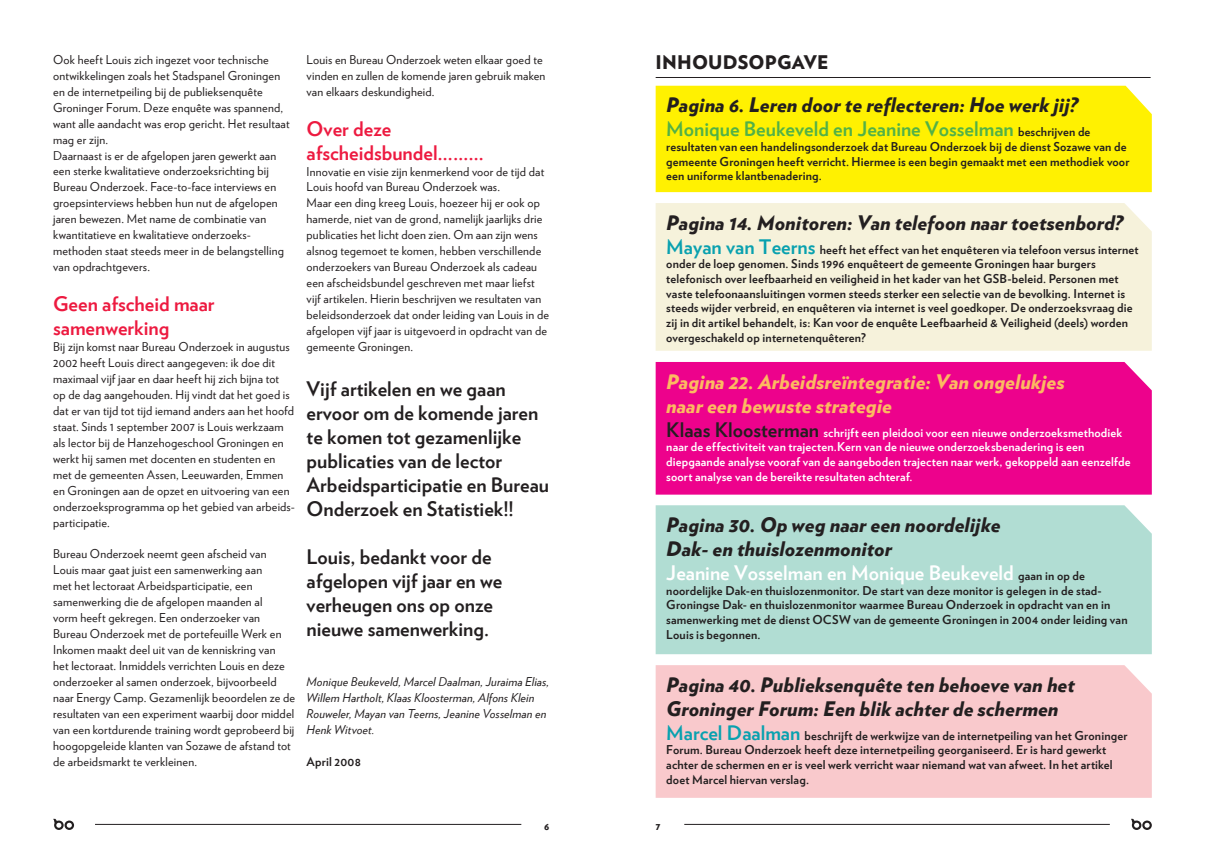
<style>
.page{position:relative;width:1205px;height:851px;background:#fff}
.page>*{position:absolute;margin:0;border:0;box-sizing:border-box;transform-origin:0 0}
.t1{font:italic 900 20px/24px "Verlag";color:#231f20}
.t2{font:700 20px/24px "Verlag";color:#231f20}
.t3{font:italic 900 20px/24px "Verlag";color:#fcba61}
.t4{font:700 20px/24px "Verlag";color:#ed1a40}
.t5{font:900 18.75px "Verlag";letter-spacing:.005em;color:#231f20}
.t6{font:12.25px/16px "Verlag";letter-spacing:.015em;color:#231f20}
.t7{font:700 12.25px/14.6px "Verlag";letter-spacing:.015em;color:#231f20}
.t8{font:700 12.25px/14.6px "Verlag";letter-spacing:.01em;color:#fff}
.t9{font:italic 12.25px/16px "Verlag";letter-spacing:.01em;color:#231f20}
.t10{font:900 10px "Verlag";color:#231f20}
.s1{font-weight:700;font-style:normal;color:#52b147}
.s2{font-weight:700;font-style:normal;font-size:12.25px}
.s3{font-size:20px;color:#09a1af}
.s4{font-size:20px;color:#231f20}
.s5{font-weight:700;font-style:normal;color:#fff}
</style>
<div class="page">
<div style="left:656px;top:86px;width:496px;height:106px;background:#fff101"></div>
<div style="left:656px;top:362px;width:496px;height:132px;background:#ed028c"></div>
<div style="left:656px;top:665px;width:496px;height:132px;background:#f9c9cc"></div>
<div style="left:656px;top:505px;width:496px;height:149px;background:#b1ddd3"></div>
<hr style="left:656px;top:77px;width:494px;height:1px;background:#231f20">
<div style="left:655px;top:203px;width:497px;height:148px;background:#f6f2db"></div>
<hr style="left:95px;top:824px;width:426px;height:1px;background:#231f20">
<svg style="left:53px;top:818px;width:21px;height:11px"></svg>
<hr style="left:684px;top:824px;width:426px;height:1px;background:#231f20">
<svg style="left:1131px;top:818px;width:21px;height:11px"></svg>
<p class="t6" style="left:53px;top:51px;width:238px">Ook heeft Louis zich ingezet voor technische ontwikkelingen zoals het Stadspanel Groningen en de internetpeiling bij de publieksenquête Groninger Forum. Deze enquête was spannend, want alle aandacht was erop gericht. Het resultaat mag er zijn.<br>Daarnaast is er de afgelopen jaren gewerkt aan een sterke kwalitatieve onderzoeksrichting bij Bureau Onderzoek. Face-to-face interviews en groepsinterviews hebben hun nut de afgelopen jaren bewezen. Met name de combinatie van kwantitatieve en kwalitatieve onderzoeks&shy;methoden staat steeds meer in de belangstelling van opdrachtgevers.</p>
<h1 class="t4" style="left:53px;top:291px;width:163px">Geen afscheid maar samenwerking</h1>
<p class="t6" style="left:53px;top:338px;width:243px">Bij zijn komst naar Bureau Onderzoek in augustus 2002 heeft Louis direct aangegeven: ik doe dit maximaal vijf jaar en daar heeft hij zich bijna tot<br>op de dag aangehouden. Hij vindt dat het goed is dat er van tijd tot tijd iemand anders aan het hoofd staat. Sinds 1 september 2007 is Louis werkzaam als lector bij de Hanzehogeschool Groningen en werkt hij samen met docenten en studenten en met de gemeenten Assen, Leeuwarden, Emmen en Groningen aan de opzet en uitvoering van een onderzoeksprogramma op het gebied van arbeids&shy;participatie.</p>
<p class="t6" style="left:53px;top:545px;width:244px">Bureau Onderzoek neemt geen afscheid van Louis maar gaat juist een samenwerking aan<br>met het lectoraat Arbeidsparticipatie, een samenwerking die de afgelopen maanden al<br>vorm heeft gekregen. Een onderzoeker van Bureau Onderzoek met de portefeuille Werk en Inkomen maakt deel uit van de kenniskring van<br>het lectoraat. Inmiddels verrichten Louis en deze onderzoeker al samen onderzoek, bijvoorbeeld naar Energy Camp. Gezamenlijk beoordelen ze de resultaten van een experiment waarbij door middel van een kortdurende training wordt geprobeerd bij hoogopgeleide klanten van Sozawe de afstand tot de arbeidsmarkt te verkleinen.</p>
<p class="t6" style="left:306px;top:51px;width:240px">Louis en Bureau Onderzoek weten elkaar goed te vinden en zullen de komende jaren gebruik maken van elkaars deskundigheid.</p>
<h1 class="t4" style="left:306px;top:115px;width:179px">Over deze afscheidsbundel………</h1>
<p class="t6" style="left:306px;top:162px;width:244px">Innovatie en visie zijn kenmerkend voor de tijd dat Louis hoofd van Bureau Onderzoek was.<br>Maar een ding kreeg Louis, hoezeer hij er ook op hamerde, niet van de grond, namelijk jaarlijks drie publicaties het licht doen zien. Om aan zijn wens alsnog tegemoet te komen, hebben verschillende onderzoekers van Bureau Onderzoek als cadeau een afscheidsbundel geschreven met maar liefst vijf artikelen. Hierin beschrijven we resultaten van beleidsonderzoek dat onder leiding van Louis in de afgelopen vijf jaar is uitgevoerd in opdracht van de gemeente Groningen.</p>
<h1 class="t2" style="left:306px;top:376px;width:244px">Vijf artikelen en we gaan ervoor om de komende jaren te komen tot gezamenlijke publicaties van de lector<br>Arbeidsparticipatie en Bureau<br>Onderzoek en Statistiek!!</h1>
<h1 class="t2" style="left:306px;top:544px;width:197px">Louis, bedankt voor de afgelopen vijf jaar en we verheugen ons op onze nieuwe samenwerking.</h1>
<p class="t9" style="left:306px;top:672px;width:244px">Monique Beukeveld, Marcel Daalman, Juraima Elias, Willem Hartholt, Klaas Kloosterman, Alfons Klein Rouweler, Mayan van Teerns, Jeanine Vosselman en Henk Witvoet.</p>
<p class="t7" style="left:306px;top:753px;width:56px">April 2008</p>
<h2 class="t5" style="left:656px;top:47px;width:175px">I NHOUDSOPGAVE</h2>
<h1 class="t1" style="left:666px;top:92px;width:426px">Pagina 6. Leren door te reflecteren: Hoe werk jij?<br><span class="s1">Monique Beukeveld en Jeanine Vosselman</span> <span class="s2">beschrijven de</span></h1>
<p class="t7" style="left:666px;top:139px;width:465px">resultaten van een handelingsonderzoek dat Bureau Onderzoek bij de dienst Sozawe van de gemeente Groningen heeft verricht. Hiermee is een begin gemaakt met een methodiek voor een uniforme klantbenadering.</p>
<h1 class="t1" style="left:666px;top:209px;width:458px">Pagina 14. Monitoren: Van telefoon naar toetsenbord?</h1>
<p class="t7" style="left:666px;top:241px;width:474px"><span class="s3">Mayan van Teerns</span> heeft het effect van het enquêteren via telefoon versus internet onder de loep genomen. Sinds 1996 enquêteert de gemeente Groningen haar burgers telefonisch over leefbaarheid en veiligheid in het kader van het GSB-beleid. Personen met vaste telefoonaansluitingen vormen steeds sterker een selectie van de bevolking. Internet is steeds wijder verbreid, en enquêteren via internet is veel goedkoper. De onderzoeksvraag die zij in dit artikel behandelt, is: Kan voor de enquête Leefbaarheid &amp; Veiligheid (deels) worden overgeschakeld op internetenquêteren?</p>
<h1 class="t3" style="left:666px;top:368px;width:400px">Pagina 22. Arbeidsreïntegratie: Van ongelukjes naar een bewuste strategie</h1>
<p class="t8" style="left:666px;top:424px;width:466px"><span class="s4">Klaas Kloosterman</span> schrijft een pleidooi voor een nieuwe onderzoeksmethodiek naar de effectiviteit van trajecten.Kern van de nieuwe onderzoeksbenadering is een diepgaande analyse vooraf van de aangeboden trajecten naar werk, gekoppeld aan eenzelfde soort analyse van de bereikte resultaten achteraf.</p>
<h1 class="t1" style="left:666px;top:511px;width:420px">Pagina 30. Op weg naar een noordelijke<br>Dak- en thuislozenmonitor<br><span class="s5">Jeanine Vosselman en Monique Beukeveld</span> <span class="s2">gaan in op de</span></h1>
<p class="t7" style="left:666px;top:582px;width:463px">noordelijke Dak-en thuislozenmonitor. De start van deze monitor is gelegen in de stad-Groningse Dak- en thuislozenmonitor waarmee Bureau Onderzoek in opdracht van en in samenwerking met de dienst OCSW van de gemeente Groningen in 2004 onder leiding van Louis is begonnen.</p>
<h1 class="t1" style="left:666px;top:671px;width:410px">Pagina 40. Publieksenquête ten behoeve van het<br>Groninger Forum: Een blik achter de schermen</h1>
<p class="t7" style="left:666px;top:727px;width:463px"><span class="s3">Marcel Daalman</span> beschrijft de werkwijze van de internetpeiling van het Groninger Forum. Bureau Onderzoek heeft deze internetpeiling georganiseerd. Er is hard gewerkt achter de schermen en er is veel werk verricht waar niemand wat van afweet. In het artikel doet Marcel hiervan verslag.</p>
<p class="t10" style="left:544px;top:817px;width:7px">6</p>
<p class="t10" style="left:656px;top:817px;width:6px">7</p>
</div>
